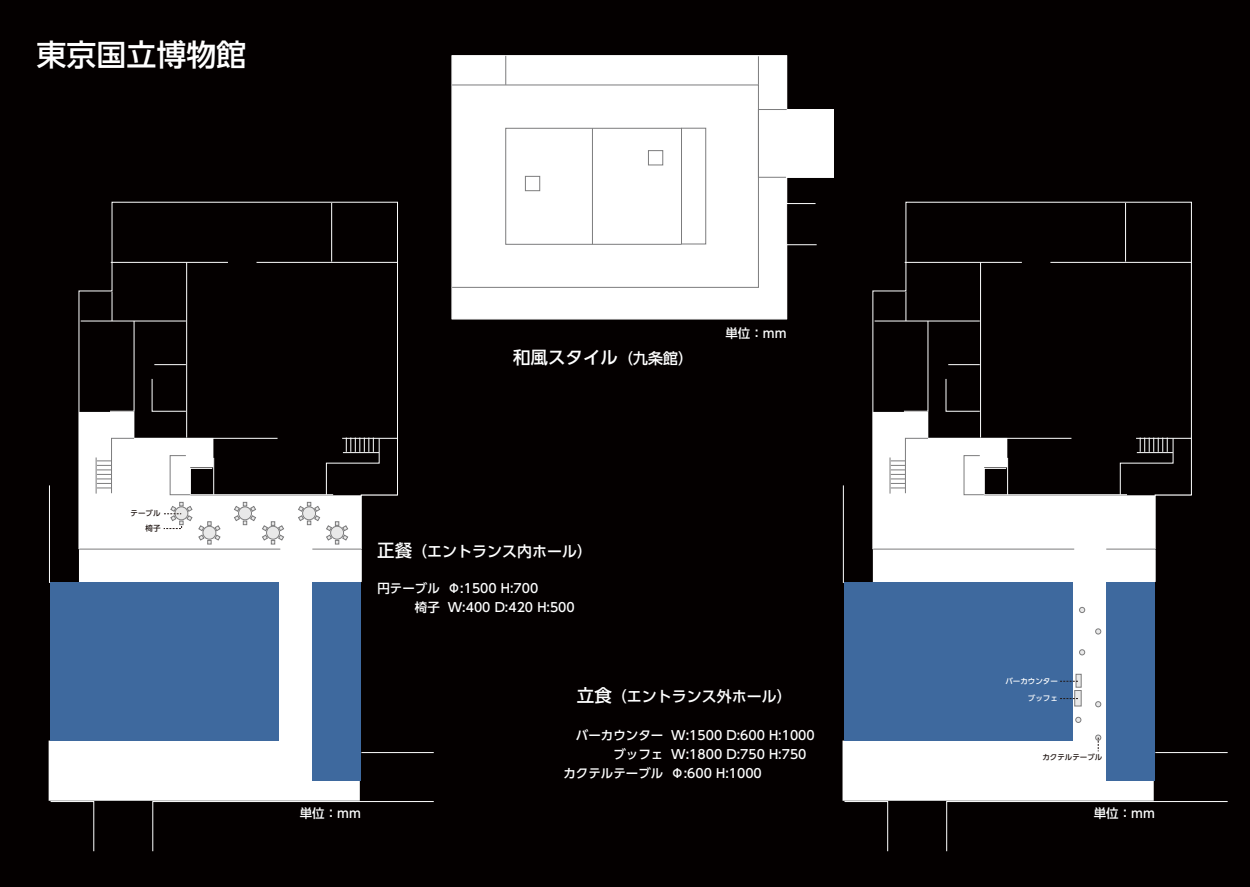
<style>
.page{position:relative;width:1250px;height:887px;background:#fff}
.page>*{position:absolute;margin:0;border:0;box-sizing:border-box;transform-origin:0 0}
.t1{font:500 30px "UD Shin Go Pr 6";color:#fff}
.t2{font:500 17.5px "UD Shin Go Pr 6";color:#fff}
.t3{font:500 15px "UD Shin Go Pr 6";color:#fff}
.t4{font:500 12.5px/18.8px "UD Shin Go Pr 6";color:#fff;text-align:right}
.t5{font:500 7.5px/14.5px "UD Shin Go Pr 6";color:#221815;text-align:right}
.t6{font:500 7.5px "UD Shin Go Pr 6";color:#fff}
.s1{font-size:15px}
.s2{font-size:17.5px}
</style>
<div class="page">
<div style="left:0;top:0;width:1250px;height:886px;background:#040000"></div>
<svg style="left:49px;top:549px;width:349px;height:251px;fill:#fff"></svg>
<div style="left:313px;top:582px;width:48px;height:198px;background:#3e699e"></div>
<div style="left:50px;top:582px;width:229px;height:158px;background:#3e699e"></div>
<svg style="left:843px;top:549px;width:348px;height:251px;fill:#fff"></svg>
<div style="left:1107px;top:582px;width:48px;height:198px;background:#3e699e"></div>
<div style="left:844px;top:582px;width:229px;height:158px;background:#3e699e"></div>
<svg style="left:78px;top:201px;width:320px;height:348px"></svg>
<hr style="left:312px;top:548px;width:49px;height:1px;background:#7c7c7d">
<hr style="left:257px;top:262px;width:141px;height:1px;background:#fff">
<hr style="left:111px;top:262px;width:117px;height:1px;background:#fff">
<hr style="left:331px;top:203px;width:1px;height:58px;background:#fff">
<hr style="left:134px;top:438px;width:144px;height:1px;background:#fff">
<hr style="left:342px;top:438px;width:56px;height:1px;background:#fff">
<hr style="left:186px;top:262px;width:1px;height:175px;background:#fff">
<hr style="left:190px;top:494px;width:143px;height:1px;background:#fff">
<hr style="left:213px;top:457px;width:1px;height:37px;background:#fff">
<svg style="left:169px;top:455px;width:44px;height:40px"></svg>
<hr style="left:112px;top:291px;width:1px;height:30px;background:#fff">
<hr style="left:81px;top:320px;width:105px;height:1px;background:#fff">
<hr style="left:154px;top:364px;width:32px;height:1px;background:#fff">
<svg style="left:151px;top:378px;width:36px;height:34px"></svg>
<svg style="left:109px;top:320px;width:26px;height:92px"></svg>
<svg style="left:326px;top:437px;width:54px;height:58px"></svg>
<hr style="left:96px;top:457px;width:1px;height:36px;background:#7c7c7d">
<svg style="left:97px;top:437px;width:38px;height:57px;background:#f4f4f4"></svg>
<hr style="left:361px;top:549px;width:1px;height:32px;background:#fff">
<hr style="left:49px;top:485px;width:1px;height:97px;background:#fff">
<svg style="left:152px;top:800px;width:282px;height:51px"></svg>
<svg style="left:50px;top:800px;width:44px;height:51px"></svg>
<hr style="left:361px;top:752px;width:73px;height:1px;background:#fff">
<svg style="left:872px;top:201px;width:320px;height:348px"></svg>
<hr style="left:1106px;top:548px;width:49px;height:1px;background:#7c7c7d">
<hr style="left:1050px;top:262px;width:142px;height:1px;background:#fff">
<hr style="left:905px;top:262px;width:117px;height:1px;background:#fff">
<hr style="left:1125px;top:203px;width:1px;height:58px;background:#fff">
<hr style="left:928px;top:438px;width:143px;height:1px;background:#fff">
<hr style="left:1136px;top:438px;width:56px;height:1px;background:#fff">
<hr style="left:980px;top:262px;width:1px;height:175px;background:#fff">
<hr style="left:984px;top:494px;width:143px;height:1px;background:#fff">
<hr style="left:1007px;top:457px;width:1px;height:37px;background:#fff">
<svg style="left:963px;top:455px;width:44px;height:40px"></svg>
<hr style="left:906px;top:291px;width:1px;height:30px;background:#fff">
<hr style="left:875px;top:320px;width:105px;height:1px;background:#fff">
<hr style="left:948px;top:364px;width:32px;height:1px;background:#fff">
<svg style="left:945px;top:378px;width:36px;height:34px"></svg>
<svg style="left:903px;top:320px;width:26px;height:92px"></svg>
<svg style="left:1120px;top:437px;width:54px;height:58px"></svg>
<hr style="left:890px;top:457px;width:1px;height:36px;background:#7c7c7d">
<svg style="left:891px;top:437px;width:38px;height:57px;background:#f4f4f4"></svg>
<hr style="left:1155px;top:549px;width:1px;height:32px;background:#fff">
<hr style="left:843px;top:485px;width:1px;height:97px;background:#fff">
<svg style="left:946px;top:800px;width:282px;height:51px"></svg>
<svg style="left:844px;top:800px;width:44px;height:51px"></svg>
<hr style="left:1155px;top:752px;width:73px;height:1px;background:#fff">
<svg style="left:451px;top:55px;width:366px;height:264px;background:#efeeee"></svg>
<svg style="left:759px;top:109px;width:75px;height:95px"></svg>
<div style="left:648px;top:150px;width:15px;height:15px;border:1px solid #7c7c7d"></div>
<div style="left:525px;top:176px;width:15px;height:15px;border:1px solid #7c7c7d"></div>
<div style="left:681px;top:128px;width:25px;height:116px;border:1px solid #7c7c7d"></div>
<svg style="left:505px;top:56px;width:1px;height:29px"></svg>
<svg style="left:758px;top:56px;width:1px;height:29px"></svg>
<div style="left:505px;top:128px;width:177px;height:116px;border:1px solid #7c7c7d"></div>
<hr style="left:592px;top:128px;width:1px;height:116px;background:#7c7c7d">
<svg style="left:234px;top:502px;width:22px;height:22px"></svg>
<svg style="left:262px;top:521px;width:22px;height:23px"></svg>
<svg style="left:1079px;top:607px;width:6px;height:5px"></svg>
<svg style="left:1079px;top:649px;width:6px;height:6px"></svg>
<svg style="left:1095px;top:628px;width:6px;height:6px"></svg>
<svg style="left:1095px;top:701px;width:6px;height:5px"></svg>
<svg style="left:1075px;top:716px;width:6px;height:6px"></svg>
<svg style="left:298px;top:502px;width:22px;height:22px"></svg>
<svg style="left:326px;top:521px;width:22px;height:23px"></svg>
<svg style="left:1076px;top:673px;width:5px;height:14px"></svg>
<div style="left:1074px;top:690px;width:7px;height:16px;background:#e9e9e9;border:1px solid #7d7c7d"></div>
<svg style="left:163px;top:502px;width:58px;height:42px;background:#ececec"></svg>
<svg style="left:1060px;top:698px;width:18px;height:1px"></svg>
<svg style="left:1060px;top:680px;width:18px;height:1px"></svg>
<svg style="left:1095px;top:734px;width:6px;height:17px"></svg>
<h1 class="t1" style="left:37px;top:30px;width:211px">東京国立博物館</h1>
<p class="t5" style="left:131px;top:506px;width:31px">テーブル椅子</p>
<h2 class="t2" style="left:513px;top:342px;width:181px">和風スタイル<span class="s1">（九条館）</span></h2>
<p class="t4" style="left:725px;top:323px;width:63px">単位：mm</p>
<p class="t3" style="left:377px;top:538px;width:216px"><span class="s2">正餐</span>（エントランス内ホール）</p>
<p class="t4" style="left:377px;top:578px;width:64px">円テーブル椅子</p>
<p class="t4" style="left:448px;top:578px;width:128px;text-align:left">Φ:1500 H:700<br>W:400 D:420 H:500</p>
<p class="t3" style="left:577px;top:684px;width:217px"><span class="s2">立食</span>（エントランス外ホール）</p>
<p class="t4" style="left:563px;top:725px;width:101px">バーカウンターブッフェ<br>カクテルテーブル</p>
<p class="t4" style="left:671px;top:725px;width:145px;text-align:left">W:1500 D:600 H:1000<br>W:1800 D:750 H:750<br>Φ:600 H:1000</p>
<p class="t6" style="left:1005px;top:674px;width:54px">バーカウンター</p>
<p class="t6" style="left:1028px;top:691px;width:31px">ブッフェ</p>
<p class="t5" style="left:1042px;top:749px;width:61px">カクテルテーブル</p>
<p class="t4" style="left:300px;top:803px;width:63px">単位：mm</p>
<p class="t4" style="left:1094px;top:803px;width:63px">単位：mm</p>
</div>
